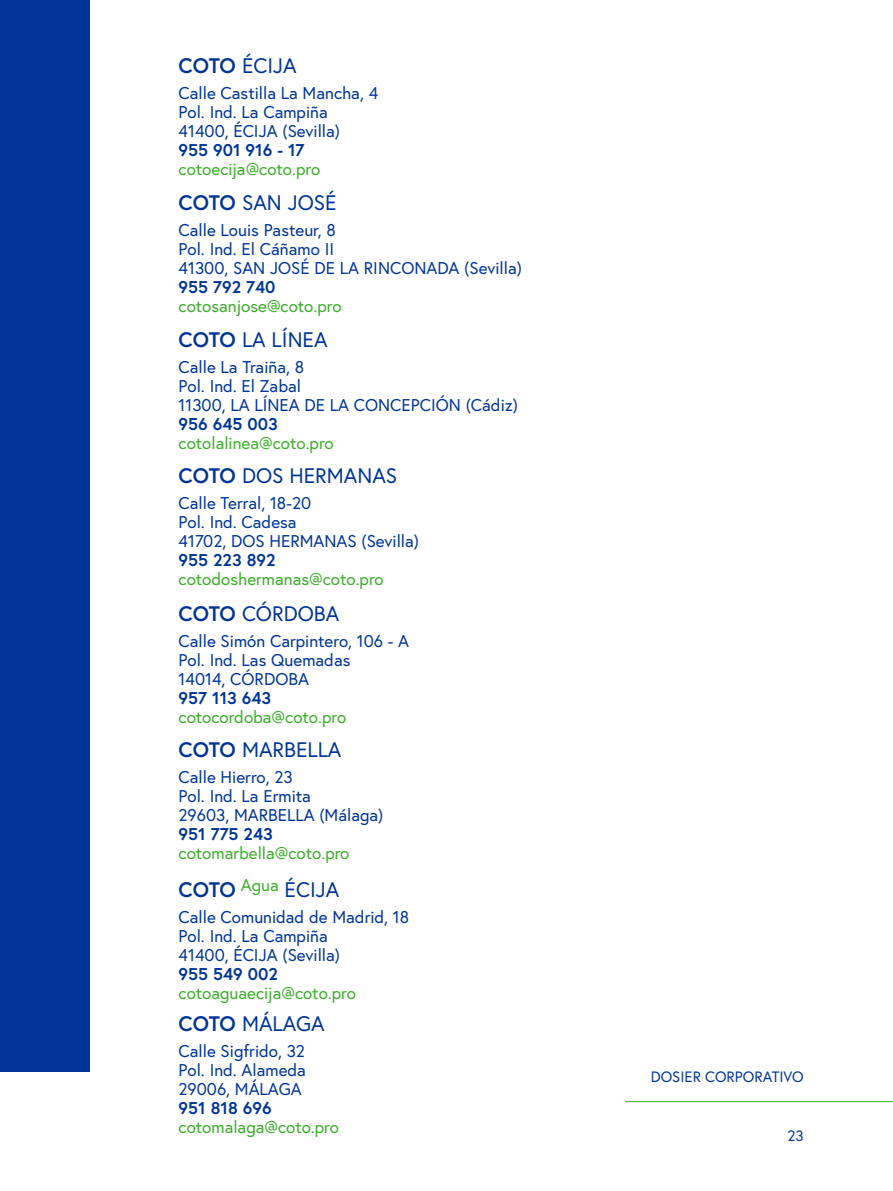
<style>
.page{position:relative;width:893px;height:1191px;background:#fff}
.page>*{position:absolute;margin:0;border:0;box-sizing:border-box;transform-origin:0 0}
.t1{font:21px "Europa";color:#003595}
.t2{font:16.95px/19px "Europa";color:#003595}
.t3{font:16.95px "Europa";color:#3dae2b}
.t4{font:700 16.95px "Europa";color:#003595}
.t5{font:15px "Europa";color:#003595}
.s1{font-weight:700}
</style>
<div class="page">
<div style="left:0;top:0;width:89px;height:1071px;background:#003595"></div>
<hr style="left:625px;top:1101px;width:268px;height:1px;background:#3dae2b">
<p class="t1" style="left:179px;top:52px;width:120px"><span class="s1">COTO</span> ÉCIJA</p>
<p class="t2" style="left:179px;top:84px;width:201px">Calle Castilla La Mancha, 4<br>Pol. Ind. La Campiña<br>41400, ÉCIJA (Sevilla)</p>
<p class="t4" style="left:179px;top:139px;width:127px">955 901 916 - 17</p>
<p class="t3" style="left:179px;top:159px;width:143px">cotoecija@coto.pro</p>
<p class="t1" style="left:179px;top:189px;width:160px"><span class="s1">COTO</span> SAN JOSÉ</p>
<p class="t2" style="left:179px;top:220px;width:345px">Calle Louis Pasteur, 8<br>Pol. Ind. El Cáñamo II<br>41300, SAN JOSÉ DE LA RINCONADA (Sevilla)</p>
<p class="t4" style="left:179px;top:276px;width:98px">955 792 740</p>
<p class="t3" style="left:179px;top:296px;width:164px">cotosanjose@coto.pro</p>
<p class="t1" style="left:179px;top:326px;width:150px"><span class="s1">COTO</span> LA LÍNEA</p>
<p class="t2" style="left:179px;top:357px;width:341px">Calle La Traiña, 8<br>Pol. Ind. El Zabal<br>11300, LA LÍNEA DE LA CONCEPCIÓN (Cádiz)</p>
<p class="t4" style="left:179px;top:413px;width:101px">956 645 003</p>
<p class="t3" style="left:179px;top:432px;width:157px">cotolalinea@coto.pro</p>
<p class="t1" style="left:179px;top:462px;width:220px"><span class="s1">COTO</span> DOS HERMANAS</p>
<p class="t2" style="left:179px;top:493px;width:242px">Calle Terral, 18-20<br>Pol. Ind. Cadesa<br>41702, DOS HERMANAS (Sevilla)</p>
<p class="t4" style="left:179px;top:549px;width:98px">955 223 892</p>
<p class="t3" style="left:179px;top:568px;width:207px">cotodoshermanas@coto.pro</p>
<p class="t1" style="left:179px;top:600px;width:162px"><span class="s1">COTO</span> CÓRDOBA</p>
<p class="t2" style="left:179px;top:631px;width:232px">Calle Simón Carpintero, 106 - A<br>Pol. Ind. Las Quemadas<br>14014, CÓRDOBA</p>
<p class="t4" style="left:179px;top:687px;width:94px">957 113 643</p>
<p class="t3" style="left:179px;top:706px;width:169px">cotocordoba@coto.pro</p>
<p class="t1" style="left:179px;top:736px;width:164px"><span class="s1">COTO</span> MARBELLA</p>
<p class="t2" style="left:179px;top:767px;width:206px">Calle Hierro, 23<br>Pol. Ind. La Ermita<br>29603, MARBELLA (Málaga)</p>
<p class="t4" style="left:179px;top:822px;width:96px">951 775 243</p>
<p class="t3" style="left:179px;top:842px;width:172px">cotomarbella@coto.pro</p>
<p class="t1" style="left:179px;top:876px;width:162px"><span class="s1">COTO</span> <sup>Agua</sup> ÉCIJA</p>
<p class="t2" style="left:179px;top:907px;width:232px">Calle Comunidad de Madrid, 18<br>Pol. Ind. La Campiña<br>41400, ÉCIJA (Sevilla)</p>
<p class="t4" style="left:179px;top:962px;width:101px">955 549 002</p>
<p class="t3" style="left:179px;top:982px;width:179px">cotoaguaecija@coto.pro</p>
<p class="t1" style="left:179px;top:1010px;width:148px"><span class="s1">COTO</span> MÁLAGA</p>
<p class="t2" style="left:179px;top:1041px;width:129px;text-align:justify">Calle Sigfrido, 32<br>Pol. Ind. Alameda 29006, MÁLAGA</p>
<p class="t4" style="left:179px;top:1096px;width:95px">951 818 696</p>
<p class="t3" style="left:179px;top:1116px;width:162px">cotomalaga@coto.pro</p>
<p class="t5" style="left:651px;top:1066px;width:154px">DOSIER CORPORATIVO</p>
<p class="t5" style="left:787px;top:1126px;width:18px">23</p>
</div>
